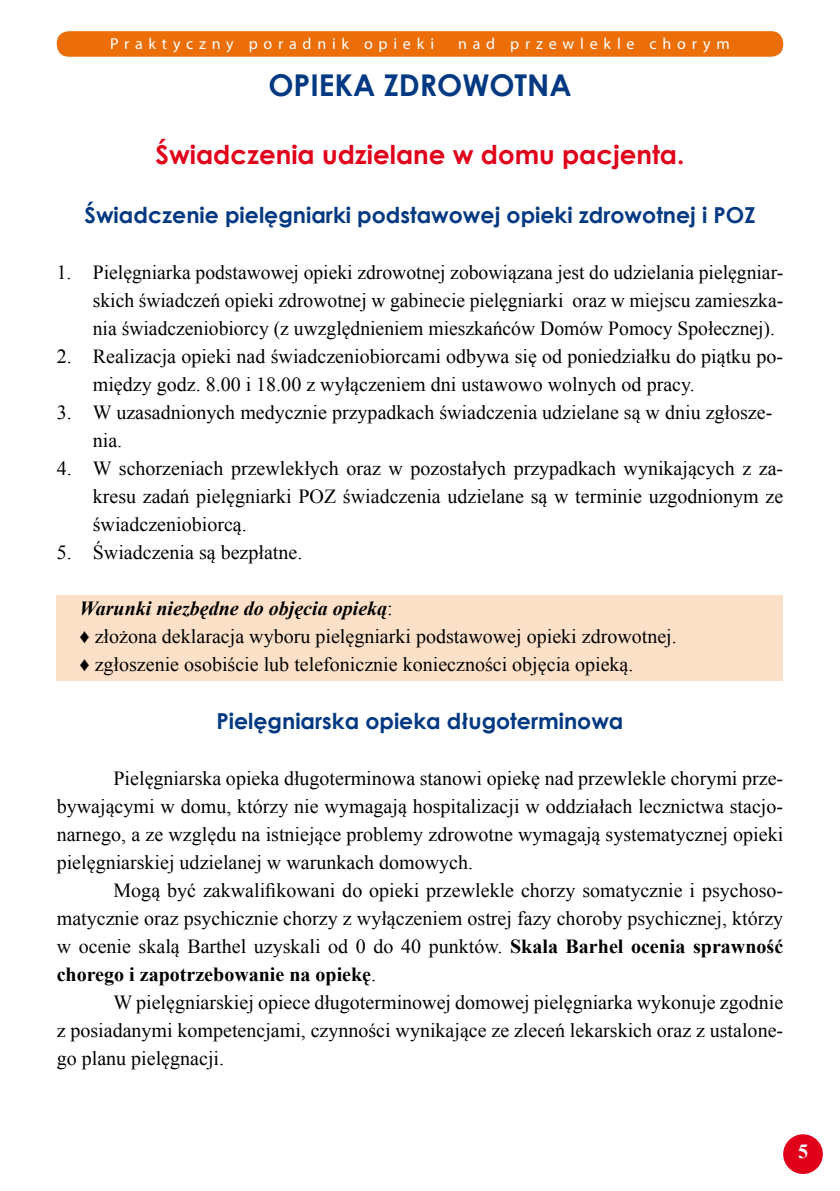
<style>
.page{position:relative;width:840px;height:1191px;background:#fff}
.page>*{position:absolute;margin:0;border:0;box-sizing:border-box;transform-origin:0 0}
.t1{font:700 30px "Century Gothic";color:#003882}
.t2{font:700 26px "Century Gothic";color:#e1001a}
.t3{font:700 22px "Century Gothic";color:#003882}
.t4{font:20px/28px "Times New Roman";color:#000;text-align:justify}
.t5{font:700 20px "Times New Roman";color:#fff}
.t6{font:16px "Myriad Pro";letter-spacing:.36em;color:#fff}
.s1{font-weight:700;font-style:italic}
.s2{font-weight:700}
</style>
<div class="page">
<div style="left:57px;top:595px;width:725px;height:85px;background:#fce0c8"></div>
<div style="left:57px;top:31px;width:725px;height:26px;background:#eb6e08;border-radius:12px"></div>
<div style="left:782px;top:1134px;width:40px;height:40px;background:#e1001a;border-radius:50%"></div>
<p class="t6" style="left:110px;top:34px;width:325px">Praktyczny poradnik opieki</p>
<p class="t6" style="left:458px;top:34px;width:273px">nad przewlekle chorym</p>
<h1 class="t1" style="left:268px;top:63px;width:42px">OPIEKA</h1>
<h1 class="t1" style="left:383px;top:63px;width:151px">ZDROWOTNA</h1>
<h2 class="t2" style="left:155px;top:135px;width:530px">Świadczenia udzielane w domu pacjenta.</h2>
<p class="t3" style="left:84px;top:198px;width:671px">Świadczenie pielęgniarki podstawowej opieki zdrowotnej i POZ</p>
<p class="t4" style="left:93px;top:258px;width:691px;text-indent:-36px">1. Pielęgniarka podstawowej opieki zdrowotnej zobowiązana jest do udzielania pielęgniar&shy;skich świadczeń opieki zdrowotnej w gabinecie pielęgniarki oraz w miejscu zamieszka&shy;nia świadczeniobiorcy (z uwzględnieniem mieszkańców Domów Pomocy Społecznej).</p>
<p class="t4" style="left:93px;top:342px;width:691px;text-indent:-36px">2. Realizacja opieki nad świadczeniobiorcami odbywa się od poniedziałku do piątku po&shy;między godz. 8.00 i 18.00 z wyłączeniem dni ustawowo wolnych od pracy.</p>
<p class="t4" style="left:93px;top:398px;width:680px;text-indent:-36px">3. W uzasadnionych medycznie przypadkach świadczenia udzielane są w dniu zgłosze&shy;nia.</p>
<p class="t4" style="left:93px;top:454px;width:691px;text-indent:-36px">4. W schorzeniach przewlekłych oraz w pozostałych przypadkach wynikających z za&shy;kresu zadań pielęgniarki POZ świadczenia udzielane są w terminie uzgodnionym ze świadczeniobiorcą.</p>
<p class="t4" style="left:57px;top:538px;width:247px">5. Świadczenia są bezpłatne.</p>
<p class="t4" style="left:79px;top:594px;width:598px;text-align:left"><span class="s1">Warunki niezbędne do objęcia opieką</span>:<br>♦ złożona deklaracja wyboru pielęgniarki podstawowej opieki zdrowotnej. ♦ zgłoszenie osobiście lub telefonicznie konieczności objęcia opieką.</p>
<p class="t3" style="left:216px;top:704px;width:408px">Pielęgniarska opieka długoterminowa</p>
<p class="t4" style="left:57px;top:764px;width:727px;text-indent:57px">Pielęgniarska opieka długoterminowa stanowi opiekę nad przewlekle chorymi prze&shy;bywającymi w domu, którzy nie wymagają hospitalizacji w oddziałach lecznictwa stacjo&shy;narnego, a ze względu na istniejące problemy zdrowotne wymagają systematycznej opieki pielęgniarskiej udzielanej w warunkach domowych.</p>
<p class="t4" style="left:57px;top:876px;width:727px;text-indent:57px">Mogą być zakwalifikowani do opieki przewlekle chorzy somatycznie i psychoso&shy;matycznie oraz psychicznie chorzy z wyłączeniem ostrej fazy choroby psychicznej, którzy w ocenie skalą Barthel uzyskali od 0 do 40 punktów. <span class="s2">Skala Barhel ocenia sprawność chorego i zapotrzebowanie na opiekę</span>.</p>
<p class="t4" style="left:57px;top:988px;width:727px;text-indent:57px">W pielęgniarskiej opiece długoterminowej domowej pielęgniarka wykonuje zgodnie z posiadanymi kompetencjami, czynności wynikające ze zleceń lekarskich oraz z ustalone&shy;go planu pielęgnacji.</p>
<p class="t5" style="left:797px;top:1137px;width:11px">5</p>
</div>
